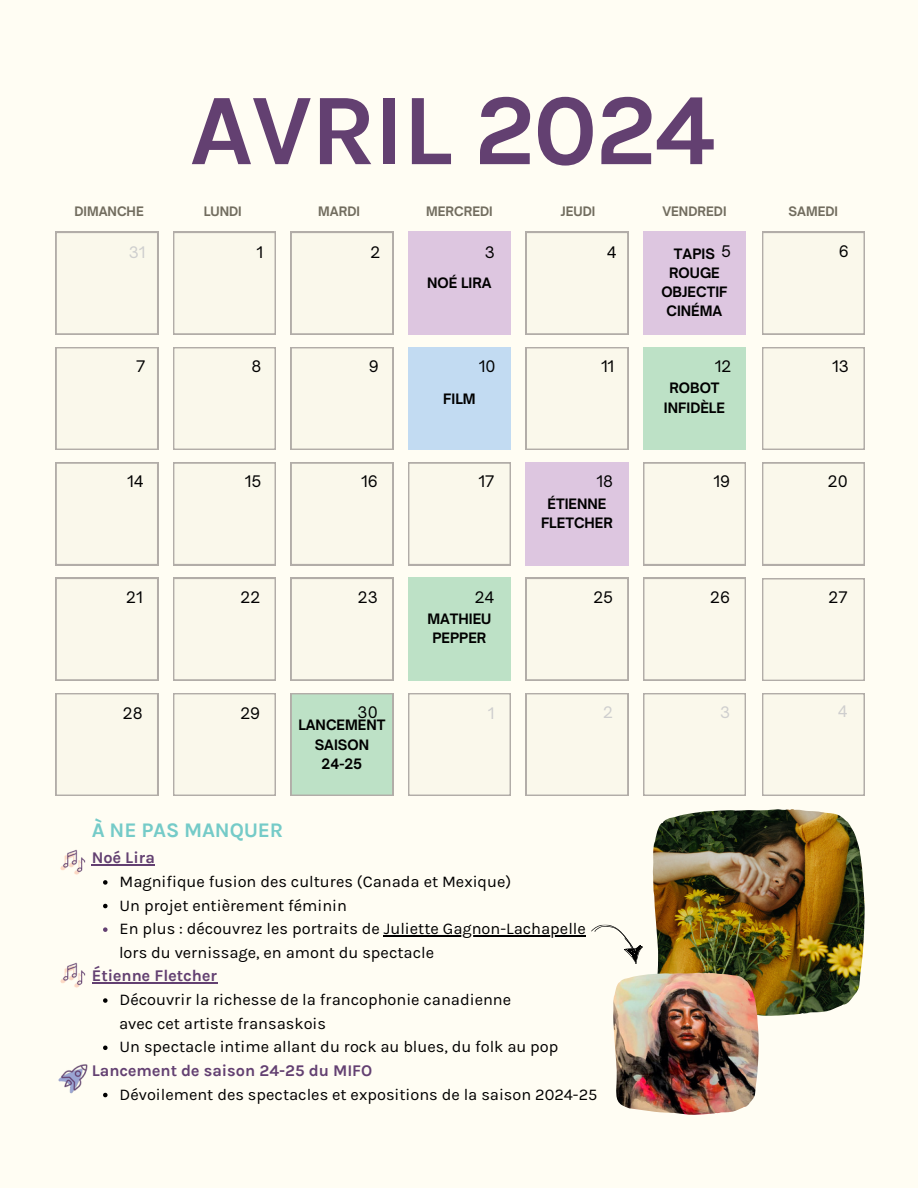
<style>
.page{position:relative;width:918px;height:1188px;background:#fffdf3}
.page>*{position:absolute;margin:0;border:0;box-sizing:border-box;transform-origin:0 0}
.t1{font:700 101.7px "Karmilla";letter-spacing:-.02em;color:#634071}
.t2{font:700 20.85px "Karmilla";letter-spacing:-.01em;color:#75cbc8}
.t3{font:16.35px "Karmilla";color:#000}
.t4{font:700 16.35px "Karmilla";color:#634071}
.t5{font:15.3px "Open Sauce One";color:#000}
.t6{font:15.3px "Open Sauce One";color:#cecece}
.t7{font:700 13.8px/19.2px "Open Sauce One";color:#000;text-align:center}
.t8{font:700 12.45px "Open Sauce One";color:#726d5f}
</style>
<div class="page">
<svg style="left:56px;top:232px;width:102px;height:102px"></svg>
<svg style="left:173px;top:232px;width:103px;height:102px"></svg>
<svg style="left:291px;top:232px;width:102px;height:102px"></svg>
<div style="left:408px;top:232px;width:103px;height:102px;background:#ddc6e0"></div>
<svg style="left:526px;top:232px;width:102px;height:102px"></svg>
<div style="left:643px;top:232px;width:103px;height:102px;background:#ddc6e0"></div>
<svg style="left:762px;top:232px;width:103px;height:102px"></svg>
<svg style="left:56px;top:347px;width:102px;height:103px"></svg>
<svg style="left:173px;top:347px;width:103px;height:103px"></svg>
<svg style="left:291px;top:347px;width:102px;height:103px"></svg>
<div style="left:408px;top:347px;width:103px;height:103px;background:#c2dbf2"></div>
<svg style="left:526px;top:347px;width:102px;height:103px"></svg>
<div style="left:643px;top:347px;width:103px;height:103px;background:#bde1c6"></div>
<svg style="left:762px;top:347px;width:103px;height:103px"></svg>
<svg style="left:56px;top:463px;width:102px;height:102px"></svg>
<svg style="left:173px;top:463px;width:103px;height:102px"></svg>
<svg style="left:291px;top:463px;width:102px;height:102px"></svg>
<svg style="left:408px;top:463px;width:103px;height:102px"></svg>
<div style="left:526px;top:463px;width:102px;height:102px;background:#ddc6e0"></div>
<svg style="left:643px;top:463px;width:103px;height:102px"></svg>
<svg style="left:762px;top:463px;width:103px;height:102px"></svg>
<svg style="left:56px;top:578px;width:102px;height:102px"></svg>
<svg style="left:173px;top:578px;width:103px;height:102px"></svg>
<svg style="left:291px;top:578px;width:102px;height:102px"></svg>
<div style="left:408px;top:578px;width:103px;height:102px;background:#bde1c6"></div>
<svg style="left:526px;top:578px;width:102px;height:102px"></svg>
<svg style="left:643px;top:578px;width:103px;height:102px"></svg>
<svg style="left:762px;top:578px;width:103px;height:103px"></svg>
<svg style="left:56px;top:693px;width:102px;height:103px"></svg>
<svg style="left:173px;top:693px;width:103px;height:103px"></svg>
<div style="left:291px;top:693px;width:102px;height:103px;background:#bde1c6"></div>
<svg style="left:408px;top:693px;width:103px;height:103px"></svg>
<svg style="left:526px;top:693px;width:102px;height:103px"></svg>
<svg style="left:643px;top:693px;width:103px;height:103px"></svg>
<svg style="left:762px;top:693px;width:103px;height:103px"></svg>
<img style="left:653px;top:809px;width:211px;height:207px">
<svg style="left:103px;top:880px;width:5px;height:5px"></svg>
<svg style="left:103px;top:904px;width:5px;height:4px"></svg>
<svg style="left:103px;top:927px;width:5px;height:5px"></svg>
<hr style="left:384px;top:935px;width:202px;height:1px;background:#000">
<svg style="left:103px;top:998px;width:5px;height:5px"></svg>
<svg style="left:103px;top:1046px;width:5px;height:4px"></svg>
<svg style="left:103px;top:1093px;width:5px;height:4px"></svg>
<hr style="left:92px;top:864px;width:63px;height:2px;background:#634071">
<hr style="left:92px;top:983px;width:125px;height:1px;background:#634071">
<img style="left:613px;top:973px;width:146px;height:142px">
<svg style="left:591px;top:924px;width:52px;height:40px"></svg>
<img style="left:60px;top:849px;width:26px;height:26px">
<img style="left:60px;top:962px;width:26px;height:26px">
<img style="left:58px;top:1064px;width:30px;height:30px">
<p class="t1" style="left:190px;top:71px;width:527px">AVRIL 2024</p>
<p class="t8" style="left:74px;top:203px;width:71px">DIMANCHE</p>
<p class="t8" style="left:204px;top:203px;width:40px">LUNDI</p>
<p class="t8" style="left:318px;top:203px;width:43px">MARDI</p>
<p class="t8" style="left:426px;top:203px;width:68px">MERCREDI</p>
<p class="t8" style="left:561px;top:203px;width:36px">JEUDI</p>
<p class="t8" style="left:662px;top:203px;width:66px">VENDREDI</p>
<p class="t8" style="left:789px;top:203px;width:51px">SAMEDI</p>
<p class="t6" style="left:129px;top:242px;width:18px">31</p>
<p class="t5" style="left:256px;top:242px;width:8px">1</p>
<p class="t5" style="left:371px;top:242px;width:11px">2</p>
<p class="t5" style="left:485px;top:242px;width:12px">3</p>
<p class="t7" style="left:427px;top:273px;width:66px">NOÉ LIRA</p>
<p class="t5" style="left:607px;top:242px;width:11px">4</p>
<p class="t5" style="left:721px;top:242px;width:11px">5</p>
<p class="t7" style="left:661px;top:244px;width:68px">TAPIS<br>ROUGE<br>OBJECTIF<br>CINÉMA</p>
<p class="t5" style="left:839px;top:242px;width:11px">6</p>
<p class="t5" style="left:136px;top:357px;width:11px">7</p>
<p class="t5" style="left:251px;top:357px;width:11px">8</p>
<p class="t5" style="left:369px;top:357px;width:11px">9</p>
<p class="t5" style="left:479px;top:357px;width:18px">10</p>
<p class="t5" style="left:601px;top:357px;width:15px">11</p>
<p class="t5" style="left:715px;top:357px;width:18px">12</p>
<p class="t5" style="left:832px;top:357px;width:18px">13</p>
<p class="t7" style="left:443px;top:389px;width:34px">FILM</p>
<p class="t7" style="left:664px;top:379px;width:62px">ROBOT<br>INFIDÈLE</p>
<p class="t5" style="left:127px;top:472px;width:18px">14</p>
<p class="t5" style="left:245px;top:472px;width:18px">15</p>
<p class="t5" style="left:361px;top:472px;width:18px">16</p>
<p class="t5" style="left:479px;top:472px;width:17px">17</p>
<p class="t5" style="left:597px;top:472px;width:18px">18</p>
<p class="t5" style="left:714px;top:472px;width:18px">19</p>
<p class="t5" style="left:828px;top:472px;width:21px">20</p>
<p class="t7" style="left:541px;top:494px;width:73px">ÉTIENNE<br>FLETCHER</p>
<p class="t5" style="left:126px;top:587px;width:18px">21</p>
<p class="t5" style="left:241px;top:587px;width:21px">22</p>
<p class="t5" style="left:358px;top:587px;width:21px">23</p>
<p class="t5" style="left:475px;top:587px;width:21px">24</p>
<p class="t5" style="left:593px;top:587px;width:21px">25</p>
<p class="t5" style="left:710px;top:588px;width:21px">26</p>
<p class="t5" style="left:829px;top:587px;width:21px">27</p>
<p class="t7" style="left:427px;top:609px;width:66px">MATHIEU<br>PEPPER</p>
<p class="t5" style="left:123px;top:703px;width:21px">28</p>
<p class="t5" style="left:240px;top:704px;width:21px">29</p>
<p class="t5" style="left:358px;top:703px;width:22px">30</p>
<p class="t6" style="left:488px;top:704px;width:8px">1</p>
<p class="t6" style="left:603px;top:703px;width:11px">2</p>
<p class="t6" style="left:720px;top:703px;width:12px">3</p>
<p class="t6" style="left:838px;top:702px;width:11px">4</p>
<p class="t7" style="left:298px;top:716px;width:89px">LANCEMENT<br>SAISON</p>
<p class="t7" style="left:322px;top:754px;width:42px">24-25</p>
<p class="t2" style="left:92px;top:818px;width:193px">À NE PAS MANQUER</p>
<p class="t4" style="left:92px;top:848px;width:65px">Noé Lira</p>
<p class="t3" style="left:120px;top:872px;width:393px">Magnifique fusion des cultures (Canada et Mexique)</p>
<p class="t3" style="left:120px;top:896px;width:229px">Un projet entièrement féminin</p>
<p class="t3" style="left:120px;top:919px;width:468px">En plus : découvrez les portraits de Juliette Gagnon-Lachapelle</p>
<p class="t3" style="left:119px;top:943px;width:317px">lors du vernissage, en amont du spectacle</p>
<p class="t4" style="left:92px;top:966px;width:127px">Étienne Fletcher</p>
<p class="t3" style="left:119px;top:1014px;width:209px">avec cet artiste fransaskois</p>
<p class="t4" style="left:92px;top:1061px;width:282px">Lancement de saison 24-25 du MIFO</p>
<p class="t3" style="left:120px;top:990px;width:393px">Découvrir la richesse de la francophonie canadienne</p>
<p class="t3" style="left:120px;top:1037px;width:441px">Un spectacle intime allant du rock au blues, du folk au pop</p>
<p class="t3" style="left:120px;top:1085px;width:479px">Dévoilement des spectacles et expositions de la saison 2024-25</p>
</div>
